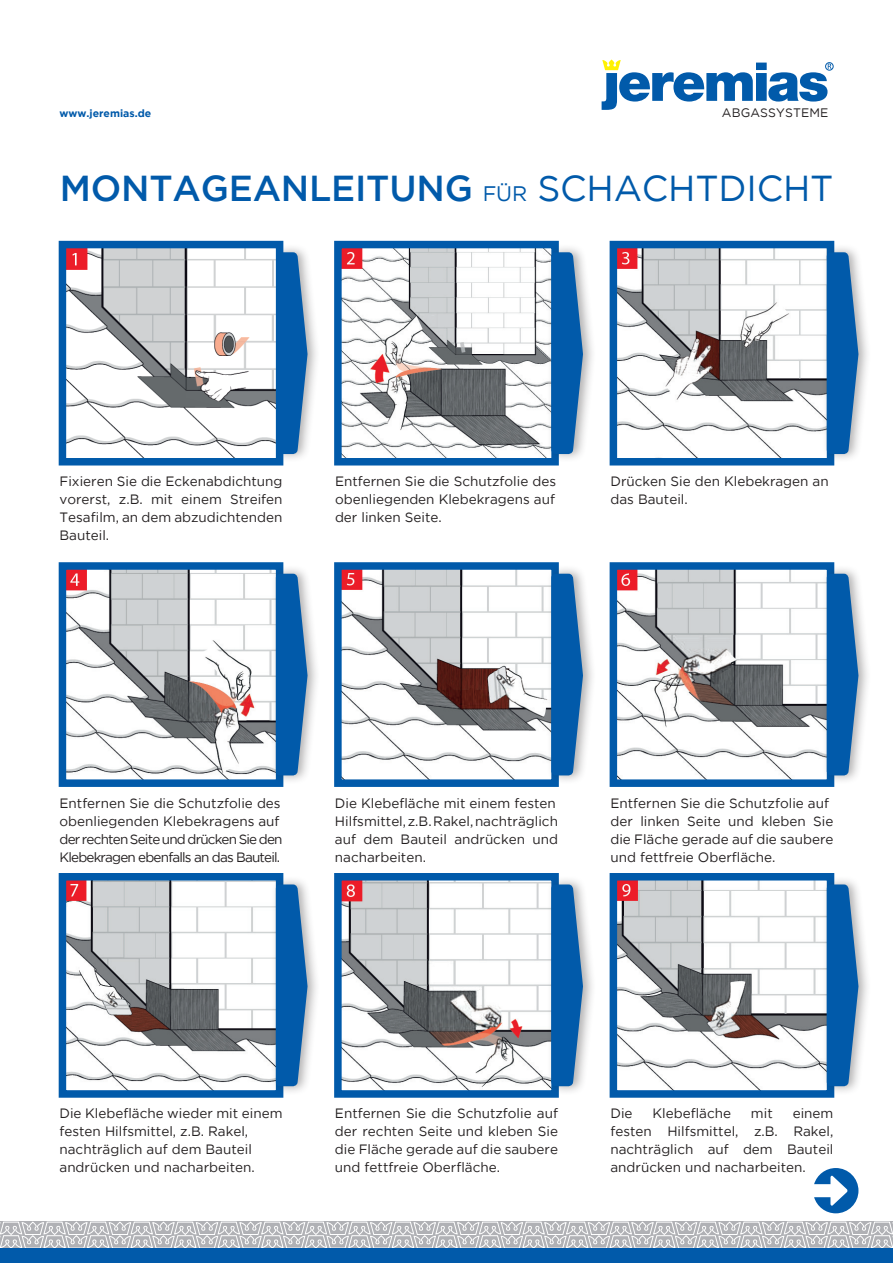
<style>
.page{position:relative;width:893px;height:1263px;background:#fff}
.page>*{position:absolute;margin:0;border:0;box-sizing:border-box;transform-origin:0 0}
.t1{font:500 36px "Gotham";letter-spacing:-.005em;color:#015aaa}
.t2{font:13.5px/18px "Gotham";color:#231f20;text-align:justify}
.t3{font:13.5px/18px "Gotham";letter-spacing:-.06em;color:#231f20}
.t4{font:12.3px "Gotham";letter-spacing:.01em;color:#231f20}
.t5{font:700 10.5px "Gotham";color:#015aaa}
.s1{font-weight:400;font-size:21px}
.s2{font-weight:400}
</style>
<div class="page">
<div style="left:271px;top:243px;width:50px;height:220px;background:#231f20;opacity:.35"></div>
<div style="left:276px;top:252px;width:22px;height:202px;background:#015aaa;border-radius:4px"></div>
<svg style="left:602px;top:60px;width:230px;height:50px"></svg>
<div style="left:825px;top:62px;width:8px;height:8px;border:1px solid #015aaa;border-radius:50%"></div>
<svg style="left:0;top:1221px;width:893px;height:27px;background:#c6c6c9"></svg>
<div style="left:0;top:1248px;width:893px;height:15px;background:#015aaa"></div>
<svg style="left:58px;top:240px;width:229px;height:226px"></svg>
<svg style="left:334px;top:240px;width:225px;height:226px"></svg>
<svg style="left:609px;top:240px;width:226px;height:226px"></svg>
<svg style="left:58px;top:562px;width:226px;height:225px"></svg>
<svg style="left:334px;top:562px;width:225px;height:225px"></svg>
<svg style="left:609px;top:562px;width:226px;height:225px"></svg>
<svg style="left:58px;top:873px;width:226px;height:225px"></svg>
<svg style="left:334px;top:873px;width:225px;height:225px"></svg>
<svg style="left:609px;top:873px;width:226px;height:225px"></svg>
<svg style="left:814px;top:1168px;width:44px;height:45px"></svg>
<div style="left:547px;top:243px;width:49px;height:220px;background:#231f20;opacity:.35"></div>
<div style="left:551px;top:252px;width:22px;height:202px;background:#015aaa;border-radius:4px"></div>
<div style="left:822px;top:243px;width:50px;height:220px;background:#231f20;opacity:.35"></div>
<div style="left:827px;top:252px;width:21px;height:202px;background:#015aaa;border-radius:4px"></div>
<div style="left:271px;top:565px;width:50px;height:219px;background:#231f20;opacity:.35"></div>
<div style="left:276px;top:574px;width:22px;height:201px;background:#015aaa;border-radius:4px"></div>
<div style="left:547px;top:565px;width:49px;height:219px;background:#231f20;opacity:.35"></div>
<div style="left:551px;top:574px;width:22px;height:201px;background:#015aaa;border-radius:4px"></div>
<div style="left:822px;top:565px;width:50px;height:219px;background:#231f20;opacity:.35"></div>
<div style="left:827px;top:574px;width:21px;height:201px;background:#015aaa;border-radius:4px"></div>
<div style="left:271px;top:875px;width:50px;height:220px;background:#231f20;opacity:.35"></div>
<div style="left:276px;top:884px;width:22px;height:202px;background:#015aaa;border-radius:4px"></div>
<div style="left:547px;top:875px;width:49px;height:220px;background:#231f20;opacity:.35"></div>
<div style="left:551px;top:884px;width:22px;height:202px;background:#015aaa;border-radius:4px"></div>
<div style="left:822px;top:875px;width:50px;height:220px;background:#231f20;opacity:.35"></div>
<div style="left:827px;top:884px;width:21px;height:202px;background:#015aaa;border-radius:4px"></div>
<p class="t5" style="left:60px;top:106px;width:93px">www.jeremias.de</p>
<p class="t4" style="left:722px;top:105px;width:108px">ABGASSYSTEME</p>
<h1 class="t1" style="left:60px;top:165px;width:775px">MONTAGEANLEITUNG <span class="s1">FÜR</span> <span class="s2">SCHACHTDICHT</span></h1>
<p class="t2" style="left:60px;top:472px;width:224px">Fixieren Sie die Eckenabdichtung vorerst, z.B. mit einem Streifen Tesafilm, an dem abzudichtenden Bauteil.</p>
<p class="t2" style="left:335px;top:472px;width:223px">Entfernen Sie die Schutzfolie des obenliegenden Klebekragens auf der linken Seite.</p>
<p class="t2" style="left:610px;top:472px;width:220px">Drücken Sie den Klebekragen an das Bauteil.</p>
<p class="t3" style="left:60px;top:793px;width:224px">Entfernen Sie die Schutzfolie des obenliegenden Klebekragens auf der rechten Seite und drücken Sie den Klebekragen ebenfalls an das Bauteil.</p>
<p class="t2" style="left:335px;top:793px;width:224px;text-align:left">Die Klebefläche mit einem festen<br>Hilfsmittel, z.B. Rakel, nachträglich auf dem Bauteil andrücken und nacharbeiten.</p>
<p class="t2" style="left:610px;top:793px;width:224px;text-align:left">Entfernen Sie die Schutzfolie auf der linken Seite und kleben Sie die Fläche gerade auf die saubere und fettfreie Oberfläche.</p>
<p class="t2" style="left:60px;top:1104px;width:224px;text-align:left">Die Klebefläche wieder mit einem festen Hilfsmittel, z.B. Rakel, nachträglich auf dem Bauteil andrücken und nacharbeiten.</p>
<p class="t2" style="left:335px;top:1104px;width:224px">Entfernen Sie die Schutzfolie auf der rechten Seite und kleben Sie die Fläche gerade auf die saubere und fettfreie Oberfläche.</p>
<p class="t2" style="left:610px;top:1104px;width:24px">Die</p>
<p class="t2" style="left:652px;top:1104px;width:80px">Klebefläche</p>
<p class="t2" style="left:751px;top:1104px;width:23px">mit</p>
<p class="t2" style="left:610px;top:1104px;width:224px;text-indent:182px">einem festen Hilfsmittel, z.B. Rakel, nachträglich auf dem Bauteil andrücken und nacharbeiten.</p>
</div>
